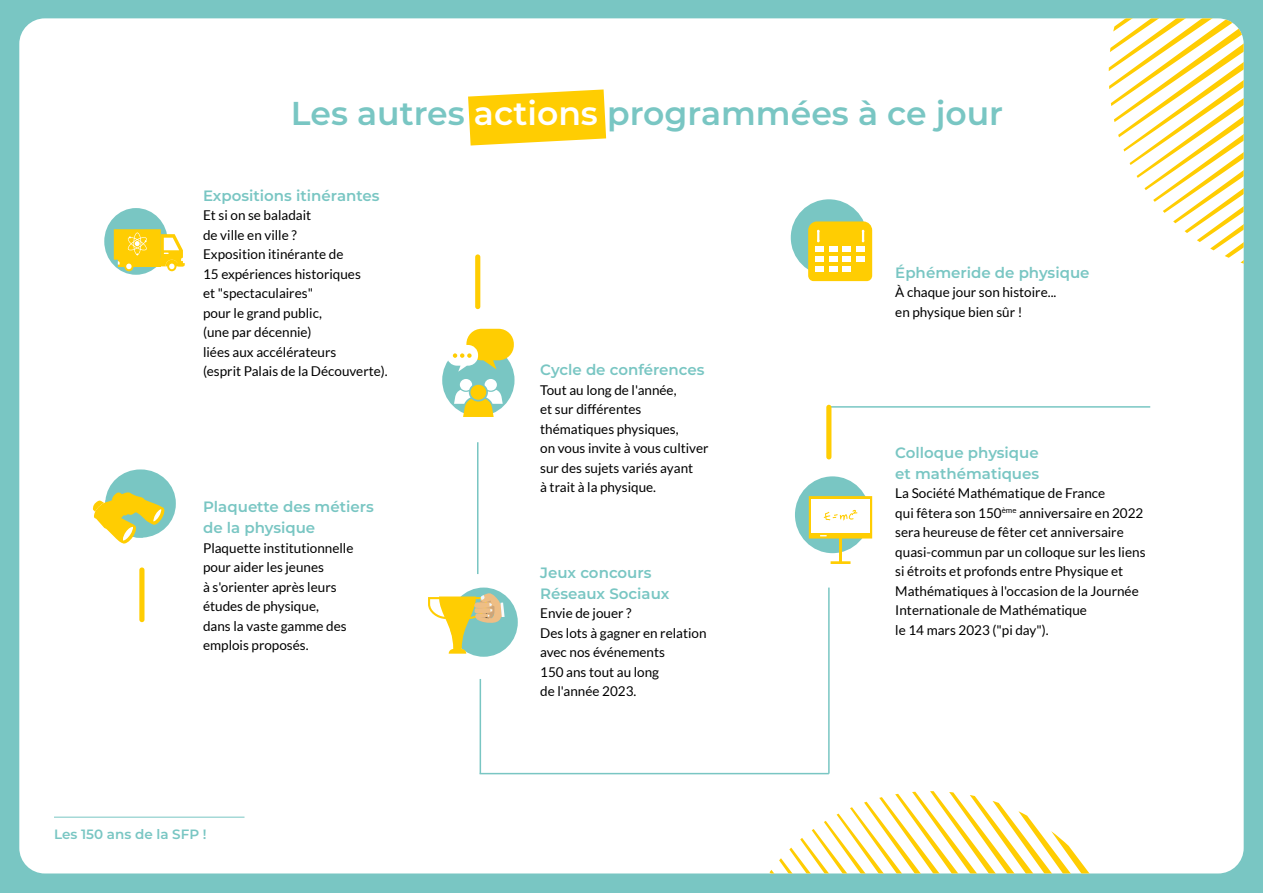
<style>
.page{position:relative;width:1263px;height:893px;background:#79c6c3}
.page>*{position:absolute;margin:0;border:0;box-sizing:border-box;transform-origin:0 0}
.t1{font:600 33px "Montserrat";color:#79c6c3}
.t2{font:600 15px/21px "Montserrat";color:#79c6c3}
.t3{font:13.5px/19.5px "Lato";color:#000}
.t4{font:600 13.5px "Montserrat";color:#79c6c3}
.s1{color:#fff}
</style>
<div class="page">
<div style="left:19px;top:18px;width:1225px;height:855px;background:#fff;border-radius:26px"></div>
<hr style="left:54px;top:817px;width:190px;height:1px;background:#79c6c3">
<div style="left:104px;top:208px;width:64px;height:67px;background:#79c6c3;border-radius:50%"></div>
<svg style="left:167px;top:262px;width:9px;height:9px"></svg>
<svg style="left:124px;top:262px;width:10px;height:9px"></svg>
<svg style="left:114px;top:229px;width:71px;height:40px"></svg>
<div style="left:450px;top:588px;width:68px;height:69px;background:#79c6c3;border-radius:50%"></div>
<svg style="left:428px;top:593px;width:77px;height:61px"></svg>
<div style="left:791px;top:199px;width:76px;height:77px;background:#79c6c3;border-radius:50%"></div>
<svg style="left:808px;top:221px;width:64px;height:60px;background:#fcce0f"></svg>
<div style="left:815px;top:246px;width:9px;height:6px;background:#fff"></div>
<div style="left:815px;top:256px;width:9px;height:6px;background:#fff"></div>
<div style="left:829px;top:256px;width:8px;height:6px;background:#fff"></div>
<div style="left:842px;top:256px;width:9px;height:6px;background:#fff"></div>
<div style="left:856px;top:256px;width:8px;height:6px;background:#fff"></div>
<div style="left:815px;top:267px;width:9px;height:5px;background:#fff"></div>
<div style="left:829px;top:267px;width:8px;height:5px;background:#fff"></div>
<div style="left:842px;top:267px;width:9px;height:5px;background:#fff"></div>
<div style="left:829px;top:246px;width:8px;height:6px;background:#fff"></div>
<div style="left:842px;top:246px;width:9px;height:6px;background:#fff"></div>
<div style="left:856px;top:246px;width:9px;height:6px;background:#fff"></div>
<div style="left:795px;top:476px;width:75px;height:77px;background:#79c6c3;border-radius:50%"></div>
<svg style="left:809px;top:496px;width:63px;height:68px"></svg>
<svg style="left:92px;top:469px;width:84px;height:75px"></svg>
<div style="left:475px;top:254px;width:5px;height:55px;background:#ffcd02;border-radius:3px"></div>
<div style="left:139px;top:567px;width:5px;height:55px;background:#ffcd02;border-radius:3px"></div>
<hr style="left:829px;top:406px;width:321px;height:2px;background:#79c6c3">
<div style="left:826px;top:405px;width:5px;height:54px;background:#ffcd02;border-radius:3px"></div>
<hr style="left:477px;top:442px;width:1px;height:132px;background:#79c6c3">
<hr style="left:480px;top:679px;width:1px;height:95px;background:#79c6c3">
<hr style="left:480px;top:773px;width:349px;height:1px;background:#79c6c3">
<hr style="left:828px;top:588px;width:2px;height:186px;background:#79c6c3">
<svg style="left:1109px;top:18px;width:135px;height:246px"></svg>
<svg style="left:769px;top:791px;width:320px;height:82px"></svg>
<div style="left:442px;top:344px;width:72px;height:72px;background:#79c6c3;border-radius:50%"></div>
<svg style="left:454px;top:379px;width:49px;height:38px"></svg>
<svg style="left:447px;top:329px;width:67px;height:43px"></svg>
<svg style="left:468px;top:89px;width:138px;height:57px;background:#ffd429"></svg>
<h1 class="t1" style="left:291px;top:90px;width:714px">Les autres <span class="s1">actions</span> programmées à ce jour</h1>
<p class="t2" style="left:203px;top:184px;width:178px">Expositions itinérantes</p>
<p class="t3" style="left:203px;top:206px;width:186px">Et si on se baladait<br>de ville en ville ?<br>Exposition itinérante de<br>15 expériences historiques<br>et "spectaculaires"<br>pour le grand public,<br>(une par décennie)<br>liées aux accélérateurs<br>(esprit Palais de la Découverte).</p>
<p class="t2" style="left:203px;top:496px;width:172px">Plaquette des métiers de la physique</p>
<p class="t3" style="left:203px;top:538px;width:152px">Plaquette institutionnelle pour aider les jeunes<br>à s'orienter après leurs études de physique,<br>dans la vaste gamme des emplois proposés.</p>
<p class="t4" style="left:54px;top:825px;width:154px">Les 150 ans de la SFP !</p>
<p class="t2" style="left:540px;top:359px;width:166px">Cycle de conférences</p>
<p class="t3" style="left:540px;top:380px;width:170px">Tout au long de l'année,<br>et sur différentes thématiques physiques,<br>on vous invite à vous cultiver sur des sujets variés ayant<br>à trait à la physique.</p>
<p class="t2" style="left:540px;top:561px;width:131px">Jeux concours<br>Réseaux Sociaux</p>
<p class="t3" style="left:540px;top:604px;width:168px">Envie de jouer ?<br>Des lots à gagner en relation avec nos événements<br>150 ans tout au long<br>de l'année 2023.</p>
<p class="t2" style="left:895px;top:261px;width:196px">Éphémeride de physique</p>
<p class="t3" style="left:895px;top:283px;width:163px">À chaque jour son histoire... en physique bien sûr !</p>
<p class="t2" style="left:895px;top:441px;width:145px">Colloque physique et mathématiques</p>
<p class="t3" style="left:895px;top:484px;width:252px">La Société Mathématique de France<br>qui fêtera son 150<sup>ème</sup> anniversaire en 2022 sera heureuse de fêter cet anniversaire quasi-commun par un colloque sur les liens si étroits et profonds entre Physique et Mathématiques à l'occasion de la Journée Internationale de Mathématique<br>le 14 mars 2023 ("pi day").</p>
</div>
